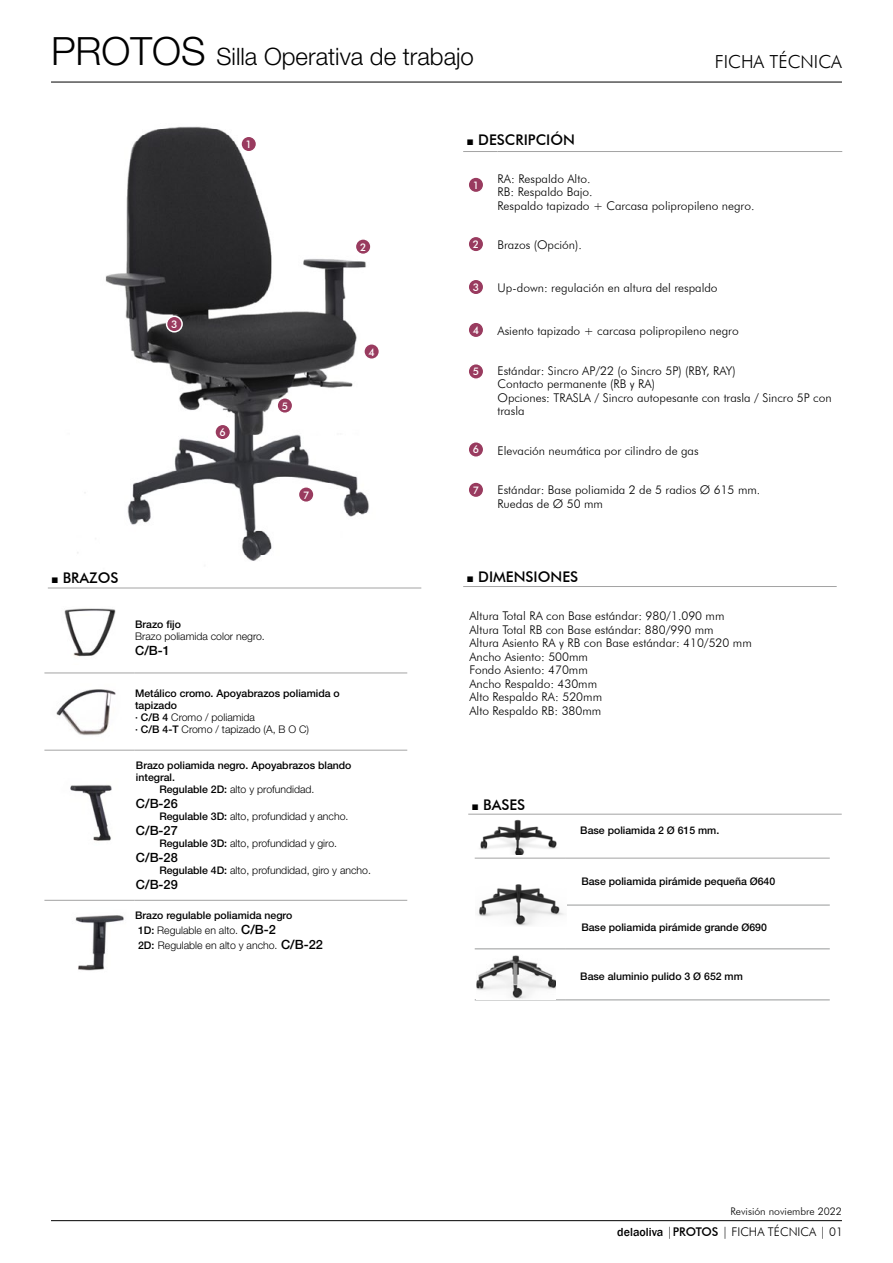
<style>
.page{position:relative;width:893px;height:1263px;background:#fff}
.page>*{position:absolute;margin:0;border:0;box-sizing:border-box;transform-origin:0 0}
.t1{font:300 24px "Helvetica Neue LT Std";color:#000}
.t2{font:300 18px "Futura BT";color:#000}
.t3{font:500 14.7px "Futura BT";color:#000}
.t4{font:500 12.75px "Helvetica Neue LT Std";color:#000}
.t5{font:300 12px/13.5px "Futura BT";color:#000}
.t6{font:500 10.5px/12px "Helvetica Neue LT Std";color:#000}
.t7{font:300 10.5px/15px "Helvetica Neue LT Std";color:#000}
.t8{font:300 10.5px "Futura BT";color:#000}
.t9{font:500 10.5px "Futura BT";color:#fff}
.s1{font-size:39px}
.s2{font-family:"Arial Narrow";font-weight:400;font-size:12px}
.s3{font-weight:300}
.s4{font-weight:500}
.s5{font-weight:500;font-size:12.75px}
.s6{font-family:"Franklin Gothic";font-weight:500}
</style>
<div class="page">
<hr style="left:51px;top:1220px;width:791px;height:1px;background:#000">
<hr style="left:51px;top:82px;width:791px;height:1px;background:#000">
<hr style="left:463px;top:151px;width:34px;height:1px;background:#a3a3a3">
<hr style="left:497px;top:151px;width:345px;height:1px;background:#a3a3a3">
<div style="left:468px;top:177px;width:16px;height:16px;background:#993b5f;border-radius:50%"></div>
<div style="left:467px;top:176px;width:17px;height:17px;border:2px solid #fff;border-radius:50%"></div>
<div style="left:468px;top:236px;width:16px;height:16px;background:#993b5f;border-radius:50%"></div>
<div style="left:467px;top:236px;width:17px;height:17px;border:2px solid #fff;border-radius:50%"></div>
<div style="left:468px;top:279px;width:16px;height:16px;background:#993b5f;border-radius:50%"></div>
<div style="left:467px;top:278px;width:17px;height:17px;border:2px solid #fff;border-radius:50%"></div>
<div style="left:468px;top:322px;width:16px;height:16px;background:#993b5f;border-radius:50%"></div>
<div style="left:467px;top:321px;width:17px;height:17px;border:2px solid #fff;border-radius:50%"></div>
<div style="left:468px;top:364px;width:16px;height:15px;background:#993b5f;border-radius:50%"></div>
<div style="left:467px;top:363px;width:17px;height:17px;border:2px solid #fff;border-radius:50%"></div>
<div style="left:468px;top:442px;width:16px;height:15px;background:#993b5f;border-radius:50%"></div>
<div style="left:467px;top:441px;width:17px;height:17px;border:2px solid #fff;border-radius:50%"></div>
<div style="left:468px;top:482px;width:16px;height:16px;background:#993b5f;border-radius:50%"></div>
<div style="left:467px;top:481px;width:17px;height:17px;border:2px solid #fff;border-radius:50%"></div>
<hr style="left:463px;top:586px;width:374px;height:1px;background:#a3a3a3">
<hr style="left:44px;top:673px;width:90px;height:1px;background:#a3a3a3">
<hr style="left:134px;top:673px;width:273px;height:1px;background:#a3a3a3">
<hr style="left:44px;top:750px;width:90px;height:1px;background:#a3a3a3">
<hr style="left:134px;top:750px;width:273px;height:1px;background:#a3a3a3">
<hr style="left:44px;top:900px;width:90px;height:1px;background:#a3a3a3">
<hr style="left:134px;top:900px;width:273px;height:1px;background:#a3a3a3">
<img style="left:64px;top:608px;width:52px;height:49px">
<img style="left:56px;top:689px;width:60px;height:46px">
<img style="left:75px;top:915px;width:49px;height:56px">
<hr style="left:566px;top:948px;width:264px;height:1px;background:#979999">
<hr style="left:566px;top:1000px;width:264px;height:1px;background:#979999">
<hr style="left:475px;top:1000px;width:91px;height:1px;background:#979999">
<hr style="left:566px;top:858px;width:264px;height:1px;background:#a3a3a3">
<hr style="left:566px;top:905px;width:264px;height:1px;background:#979999">
<hr style="left:475px;top:858px;width:91px;height:1px;background:#a3a3a3">
<hr style="left:475px;top:948px;width:91px;height:1px;background:#979999">
<img style="left:480px;top:819px;width:77px;height:35px">
<img style="left:478px;top:884px;width:89px;height:42px">
<img style="left:476px;top:955px;width:80px;height:44px">
<img style="left:70px;top:785px;width:42px;height:56px">
<hr style="left:48px;top:588px;width:373px;height:1px;background:#a3a3a3">
<hr style="left:468px;top:814px;width:374px;height:1px;background:#a3a3a3">
<img style="left:77px;top:126px;width:292px;height:435px">
<div style="left:241px;top:136px;width:15px;height:16px;background:#993b5f;border-radius:50%"></div>
<div style="left:240px;top:135px;width:17px;height:18px;border:2px solid #fff;border-radius:50%"></div>
<div style="left:355px;top:239px;width:16px;height:15px;background:#993b5f;border-radius:50%"></div>
<div style="left:355px;top:238px;width:17px;height:17px;border:2px solid #fff;border-radius:50%"></div>
<div style="left:167px;top:316px;width:15px;height:16px;background:#993b5f;border-radius:50%"></div>
<div style="left:166px;top:315px;width:17px;height:18px;border:2px solid #fff;border-radius:50%"></div>
<div style="left:364px;top:344px;width:15px;height:15px;background:#993b5f;border-radius:50%"></div>
<div style="left:363px;top:343px;width:17px;height:17px;border:2px solid #fff;border-radius:50%"></div>
<div style="left:277px;top:398px;width:16px;height:15px;background:#993b5f;border-radius:50%"></div>
<div style="left:276px;top:397px;width:17px;height:17px;border:2px solid #fff;border-radius:50%"></div>
<div style="left:215px;top:424px;width:15px;height:16px;background:#993b5f;border-radius:50%"></div>
<div style="left:214px;top:423px;width:17px;height:18px;border:2px solid #fff;border-radius:50%"></div>
<div style="left:298px;top:487px;width:16px;height:15px;background:#993b5f;border-radius:50%"></div>
<div style="left:298px;top:486px;width:17px;height:17px;border:2px solid #fff;border-radius:50%"></div>
<h1 class="t1" style="left:51px;top:42px;width:424px"><span class="s1">PROTOS</span> Silla Operativa de trabajo</h1>
<h2 class="t2" style="left:715px;top:51px;width:129px">FICHA TÉCNICA</h2>
<p class="t9" style="left:246px;top:138px;width:8px">1</p>
<p class="t9" style="left:171px;top:318px;width:8px">3</p>
<p class="t9" style="left:220px;top:426px;width:8px">6</p>
<p class="t9" style="left:282px;top:399px;width:8px">5</p>
<p class="t9" style="left:303px;top:488px;width:8px">7</p>
<p class="t9" style="left:360px;top:240px;width:8px">2</p>
<p class="t9" style="left:369px;top:345px;width:8px">4</p>
<p class="t3" style="left:52px;top:569px;width:68px"><span class="s2">■</span> BRAZOS</p>
<p class="t6" style="left:135px;top:618px;width:47px">Brazo fijo</p>
<p class="t7" style="left:135px;top:628px;width:131px">Brazo poliamida color negro.</p>
<p class="t4" style="left:135px;top:643px;width:36px">C/B-1</p>
<p class="t6" style="left:135px;top:687px;width:206px">Metálico cromo. Apoyabrazos poliamida o tapizado<br>· C/B 4 <span class="s3">Cromo / poliamida<br></span>· C/B 4-T <span class="s3">Cromo / tapizado (A, B O C)</span></p>
<p class="t6" style="left:136px;top:759px;width:217px">Brazo poliamida negro. Apoyabrazos blando</p>
<p class="t6" style="left:136px;top:771px;width:41px">integral.</p>
<p class="t7" style="left:159px;top:781px;width:157px"><span class="s4">Regulable 2D:</span> alto y profundidad.</p>
<p class="t4" style="left:136px;top:796px;width:43px">C/B-26</p>
<p class="t7" style="left:159px;top:808px;width:191px"><span class="s4">Regulable 3D:</span> alto, profundidad y ancho.</p>
<p class="t4" style="left:136px;top:823px;width:43px">C/B-27</p>
<p class="t7" style="left:159px;top:835px;width:179px"><span class="s4">Regulable 3D:</span> alto, profundidad y giro.</p>
<p class="t4" style="left:136px;top:850px;width:43px">C/B-28</p>
<p class="t7" style="left:159px;top:862px;width:213px"><span class="s4">Regulable 4D:</span> alto, profundidad, giro y ancho.</p>
<p class="t4" style="left:136px;top:877px;width:43px">C/B-29</p>
<p class="t7" style="left:135px;top:907px;width:189px"><span class="s4">Brazo regulable poliamida negro<br>1D:</span> Regulable en alto. <span class="s5">C/B-2<br></span><span class="s4">2D:</span> Regulable en alto y ancho. <span class="s5">C/B-22</span></p>
<p class="t3" style="left:467px;top:131px;width:109px"><span class="s2">■</span> DESCRIPCIÓN</p>
<p class="t9" style="left:473px;top:179px;width:8px">1</p>
<p class="t5" style="left:497px;top:172px;width:258px">RA: Respaldo Alto.<br>RB: Respaldo Bajo.<br>Respaldo tapizado + Carcasa polipropileno negro.</p>
<p class="t9" style="left:473px;top:238px;width:8px">2</p>
<p class="t5" style="left:497px;top:238px;width:86px">Brazos (Opción).</p>
<p class="t9" style="left:473px;top:281px;width:8px">3</p>
<p class="t5" style="left:497px;top:281px;width:222px">Up-down: regulación en altura del respaldo</p>
<p class="t9" style="left:473px;top:324px;width:8px">4</p>
<p class="t5" style="left:497px;top:324px;width:243px">Asiento tapizado + carcasa polipropileno negro</p>
<p class="t9" style="left:473px;top:365px;width:8px">5</p>
<p class="t5" style="left:497px;top:363px;width:336px">Estándar: Sincro AP/22 (o Sincro 5P) (RBY, RAY)<br>Contacto permanente (RB y RA)<br>Opciones: TRASLA / Sincro autopesante con trasla / Sincro 5P con trasla</p>
<p class="t9" style="left:473px;top:443px;width:8px">6</p>
<p class="t5" style="left:497px;top:443px;width:203px">Elevación neumática por cilindro de gas</p>
<p class="t9" style="left:473px;top:484px;width:8px">7</p>
<p class="t5" style="left:497px;top:483px;width:264px">Estándar: Base poliamida 2 de 5 radios Ø 615 mm.<br>Ruedas de Ø 50 mm</p>
<p class="t3" style="left:467px;top:568px;width:112px"><span class="s2">■</span> DIMENSIONES</p>
<p class="t5" style="left:469px;top:609px;width:284px">Altura Total RA con Base estándar: 980/1.090 mm<br>Altura Total RB con Base estándar: 880/990 mm<br>Altura Asiento RA y RB con Base estándar: 410/520 mm<br>Ancho Asiento: 500mm<br>Fondo Asiento: 470mm<br>Ancho Respaldo: 430mm<br>Alto Respaldo RA: 520mm<br>Alto Respaldo RB: 380mm</p>
<p class="t3" style="left:472px;top:795px;width:54px"><span class="s2">■</span> BASES</p>
<p class="t6" style="left:580px;top:824px;width:141px">Base poliamida 2 Ø 615 mm.</p>
<p class="t6" style="left:581px;top:875px;width:195px">Base poliamida pirámide pequeña Ø640</p>
<p class="t6" style="left:581px;top:921px;width:187px">Base poliamida pirámide grande Ø690</p>
<p class="t6" style="left:580px;top:970px;width:164px">Base aluminio pulido 3 Ø 652 mm</p>
<p class="t8" style="left:730px;top:1205px;width:113px">Revisión noviembre 2022</p>
<p class="t5" style="left:617px;top:1225px;width:227px"><span class="s6">delaoliva</span> |<span class="s4">PROTOS</span> | FICHA TÉCNICA | 01</p>
</div>
